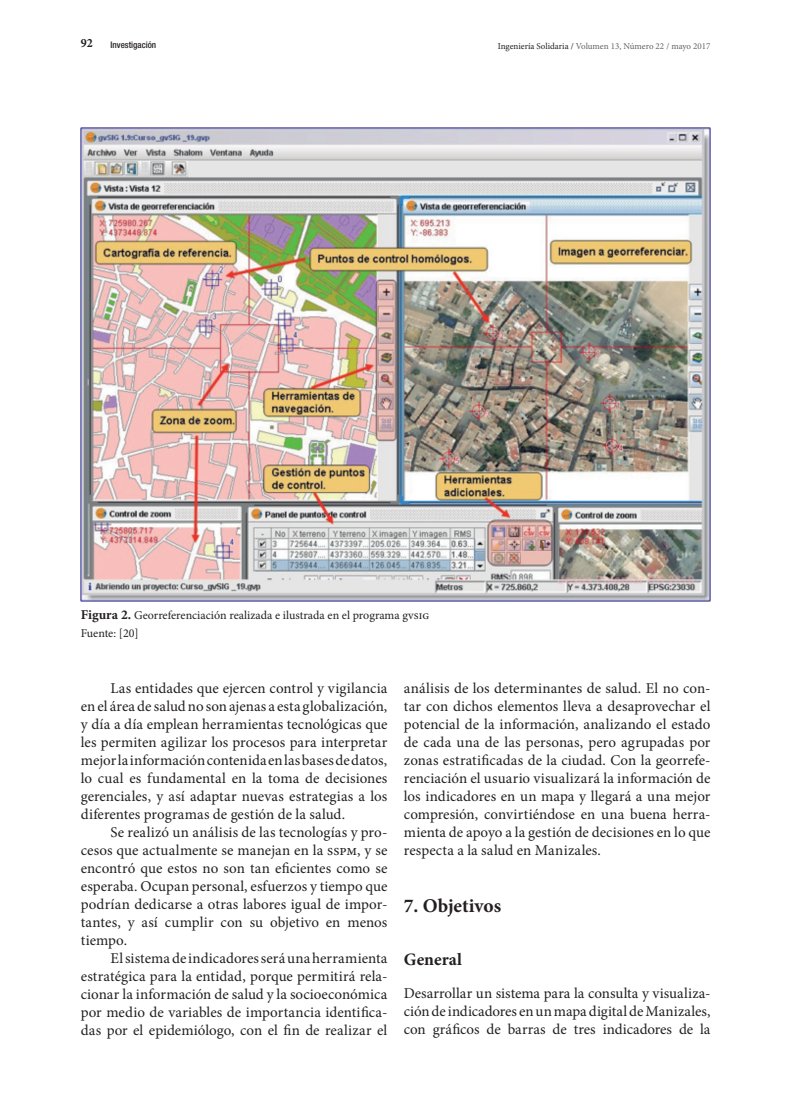
<style>
.page{position:relative;width:808px;height:1106px;background:#fff}
.page>*{position:absolute;margin:0;border:0;box-sizing:border-box;transform-origin:0 0}
.Título2{font:700 19.5px "Minion Pro";color:#231f20}
.Título3{font:700 17.4px "Minion Pro";color:#231f20}
.Texto{font:15px/18px "Minion Pro";color:#231f20;text-align:justify}
.Primer_párrafo{font:15px/18px "Minion Pro";letter-spacing:-.005em;color:#231f20;text-align:justify}
.t1{font:700 12.75px "Minion Pro";color:#231f20;scale:.94 1}
.Figura_nombre{font:12px "Minion Pro";color:#231f20}
.Figura_fuente{font:12px "Minion Pro";color:#231f20}
.t2{font:9px "Minion Pro";color:#636366}
.t3{font:500 condensed 9px "Helvetica Neue LT Std";color:#231f20}
.s1{color:#231f20}
.s2{font-weight:700;font-size:13.5px}
</style>
<div class="page">
<img style="left:81px;top:128px;width:629px;height:473px">
<p class="t1" style="left:81px;top:34px;width:14px">92</p>
<p class="t3" style="left:111px;top:40px;width:47px">Investigación</p>
<p class="t2" style="left:498px;top:40px;width:214px"><span class="s1">Ingeniería Solidaria /</span> Volumen 13, Número 22 / mayo 2017</p>
<p class="Figura_nombre" style="left:81px;top:607px;width:350px"><span class="s2">Figura 2.</span> Georreferenciación realizada e ilustrada en el programa gvsig</p>
<p class="Figura_fuente" style="left:81px;top:625px;width:59px">Fuente: [20]</p>
<p class="Texto" style="left:81px;top:679px;width:308px;text-indent:30px">Las entidades que ejercen control y vigilancia en el área de salud no son ajenas a esta globalización, y día a día emplean herramientas tecnológicas que les permiten agilizar los procesos para interpretar mejor la información contenida en las bases de datos, lo cual es fundamental en la toma de decisiones gerenciales, y así adaptar nuevas estrategias a los diferentes programas de gestión de la salud.</p>
<p class="Texto" style="left:81px;top:823px;width:308px;text-indent:30px">Se realizó un análisis de las tecnologías y pro&shy;cesos que actualmente se manejan en la sspm, y se encontró que estos no son tan eficientes como se esperaba. Ocupan personal, esfuerzos y tiempo que podrían dedicarse a otras labores igual de impor&shy;tantes, y así cumplir con su objetivo en menos tiempo.</p>
<p class="Texto" style="left:81px;top:949px;width:308px;text-indent:30px">El sistema de indicadores será una herramienta estratégica para la entidad, porque permitirá rela&shy;cionar la información de salud y la socioeconómica por medio de variables de importancia identifica&shy;das por el epidemiólogo, con el fin de realizar el</p>
<p class="Texto" style="left:404px;top:679px;width:308px">análisis de los determinantes de salud. El no con&shy;tar con dichos elementos lleva a desaprovechar el potencial de la información, analizando el estado de cada una de las personas, pero agrupadas por zonas estratificadas de la ciudad. Con la georrefe&shy;renciación el usuario visualizará la información de los indicadores en un mapa y llegará a una mejor compresión, convirtiéndose en una buena herra&shy;mienta de apoyo a la gestión de decisiones en lo que respecta a la salud en Manizales.</p>
<p class="Título2" style="left:404px;top:891px;width:99px">7. Objetivos</p>
<p class="Título3" style="left:404px;top:947px;width:59px">General</p>
<p class="Primer_párrafo" style="left:404px;top:984px;width:308px">Desarrollar un sistema para la consulta y visualiza&shy;ción de indicadores en un mapa digital de Manizales, con gráficos de barras de tres indicadores de la</p>
</div>
